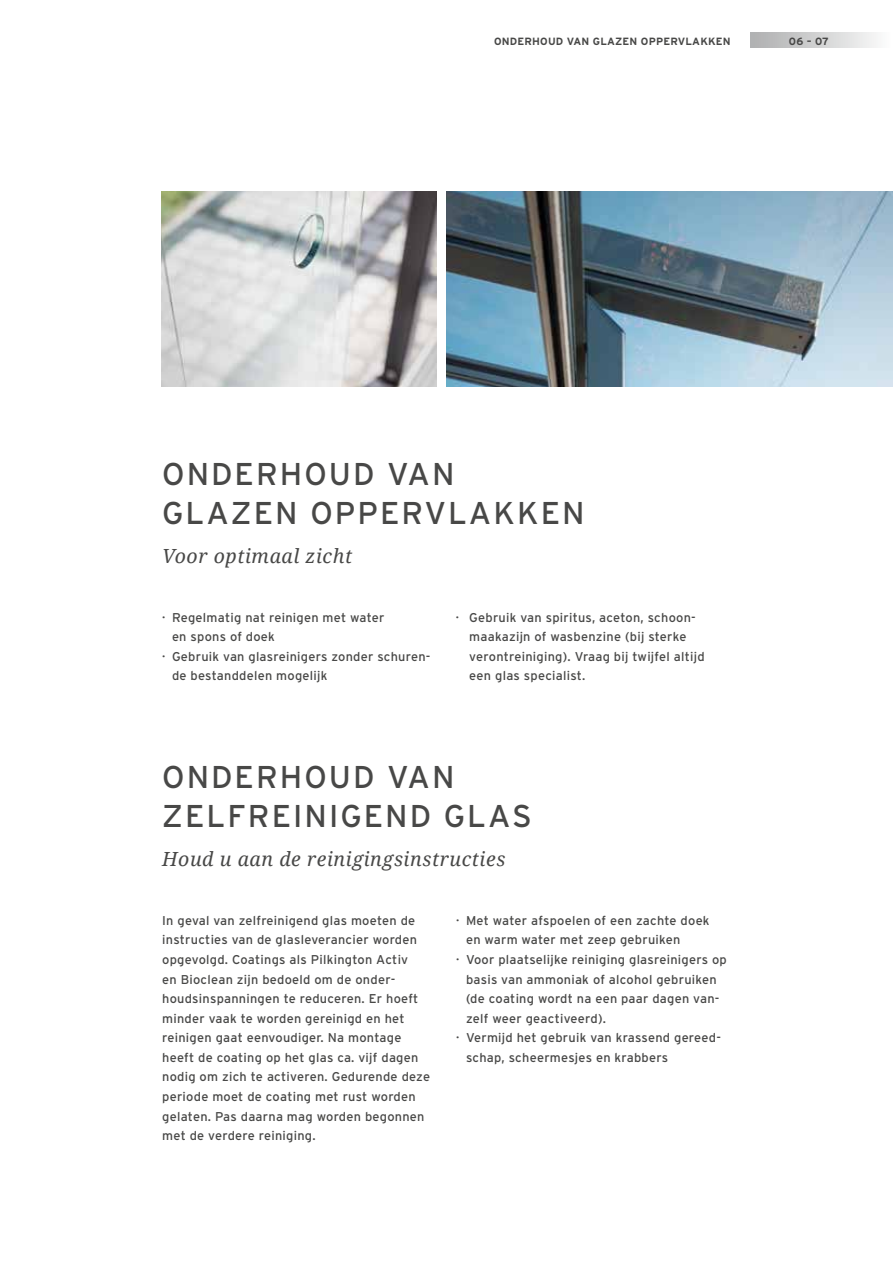
<style>
.page{position:relative;width:893px;height:1263px;background:#fff}
.page>*{position:absolute;margin:0;border:0;box-sizing:border-box;transform-origin:0 0}
.t1{font:31.5px/39.2px "Interstate";letter-spacing:.065em;color:#484847}
.t2{font:italic 19.5px "Droid Serif";letter-spacing:.03em;color:#484847}
.t3{font:12.75px/19.5px "Interstate";letter-spacing:.02em;color:#484847}
.t4{font:700 10.5px "Interstate";letter-spacing:.02em;color:#484847}
</style>
<div class="page">
<img style="left:161px;top:191px;width:276px;height:196px">
<img style="left:446px;top:191px;width:447px;height:196px">
<svg style="left:750px;top:33px;width:126px;height:15px;background:#d0d0d0"></svg>
<p class="t4" style="left:494px;top:35px;width:238px">ONDERHOUD VAN GLAZEN OPPERVLAKKEN</p>
<p class="t4" style="left:789px;top:35px;width:41px">06 – 07</p>
<h1 class="t1" style="left:162px;top:454px;width:424px">ONDERHOUD VAN<br>GLAZEN OPPERVLAKKEN</h1>
<h2 class="t2" style="left:162px;top:545px;width:191px">Voor optimaal zicht</h2>
<p class="t3" style="left:162px;top:607px;width:224px">· Regelmatig nat reinigen met water</p>
<p class="t3" style="left:172px;top:627px;width:105px">en spons of doek</p>
<p class="t3" style="left:162px;top:646px;width:270px">· Gebruik van glasreinigers zonder schuren-</p>
<p class="t3" style="left:172px;top:666px;width:157px">de bestanddelen mogelijk</p>
<p class="t3" style="left:469px;top:607px;width:237px;text-indent:-13px">· Gebruik van spiritus, aceton, schoon&shy;maakazijn of wasbenzine (bij sterke verontreiniging). Vraag bij twijfel altijd een glas specialist.</p>
<h1 class="t1" style="left:162px;top:757px;width:371px">ONDERHOUD VAN<br>ZELFREINIGEND GLAS</h1>
<h2 class="t2" style="left:162px;top:848px;width:345px">Houd u aan de reinigingsinstructies</h2>
<p class="t3" style="left:162px;top:910px;width:269px">In geval van zelfreinigend glas moeten de instructies van de glasleverancier worden opgevolgd. Coatings als Pilkington Activ<br>en Bioclean zijn bedoeld om de onder&shy;houdsinspanningen te reduceren. Er hoeft minder vaak te worden gereinigd en het reinigen gaat eenvoudiger. Na montage heeft de coating op het glas ca. vijf dagen nodig om zich te activeren. Gedurende deze periode moet de coating met rust worden gelaten. Pas daarna mag worden begonnen met de verdere reiniging.</p>
<p class="t3" style="left:456px;top:910px;width:255px">· Met water afspoelen of een zachte doek</p>
<p class="t3" style="left:466px;top:930px;width:216px">en warm water met zeep gebruiken</p>
<p class="t3" style="left:456px;top:950px;width:272px">· Voor plaatselijke reiniging glasreinigers op</p>
<p class="t3" style="left:466px;top:969px;width:252px">basis van ammoniak of alcohol gebruiken</p>
<p class="t3" style="left:466px;top:989px;width:255px">(de coating wordt na een paar dagen van-</p>
<p class="t3" style="left:466px;top:1008px;width:141px">zelf weer geactiveerd).</p>
<p class="t3" style="left:456px;top:1028px;width:266px">· Vermijd het gebruik van krassend gereed-</p>
<p class="t3" style="left:466px;top:1047px;width:204px">schap, scheermesjes en krabbers</p>
</div>
